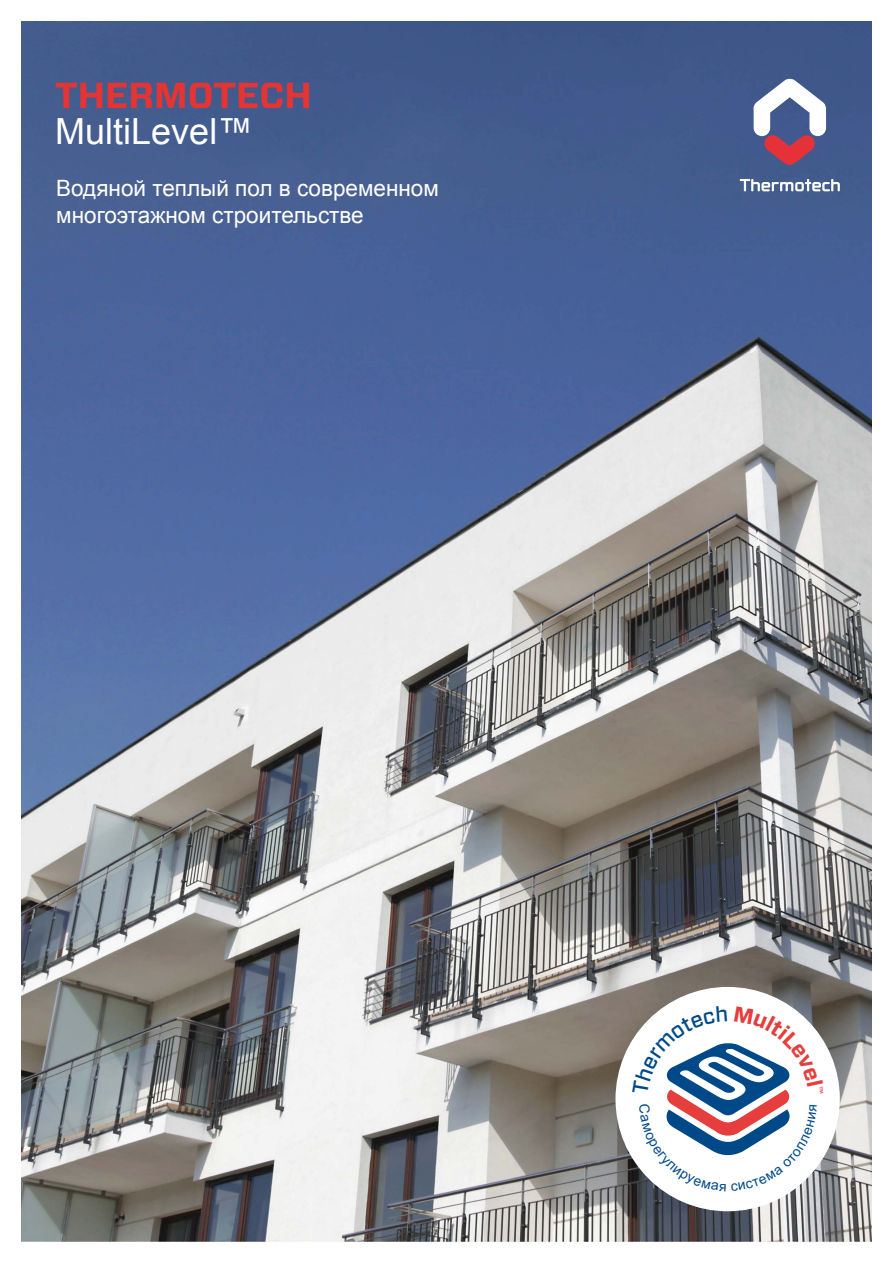
<style>
.page{position:relative;width:893px;height:1263px;background:#fff}
.page>*{position:absolute;margin:0;border:0;box-sizing:border-box;transform-origin:0 0}
.t1{font:36px "Arial";color:#fff}
.t2{font:700 36px "Forza";color:#e53434}
.t3{font:22.5px/27px "Arial";color:#fff}
</style>
<div class="page">
<img style="left:21px;top:21px;width:851px;height:1221px">
<svg style="left:740px;top:179px;width:100px;height:12px"></svg>
<svg style="left:753px;top:79px;width:73px;height:86px"></svg>
<div style="left:615px;top:987px;width:225px;height:224px;background:#fff;border-radius:50%"></div>
<svg style="left:632px;top:1005px;width:191px;height:186px"></svg>
<h1 class="t2" style="left:55px;top:71px;width:258px">THERMOTECH</h1>
<h1 class="t1" style="left:55px;top:107px;width:200px">MultiLevel™</h1>
<p class="t3" style="left:56px;top:174px;width:384px">Водяной теплый пол в современном многоэтажном строительстве</p>
</div>
